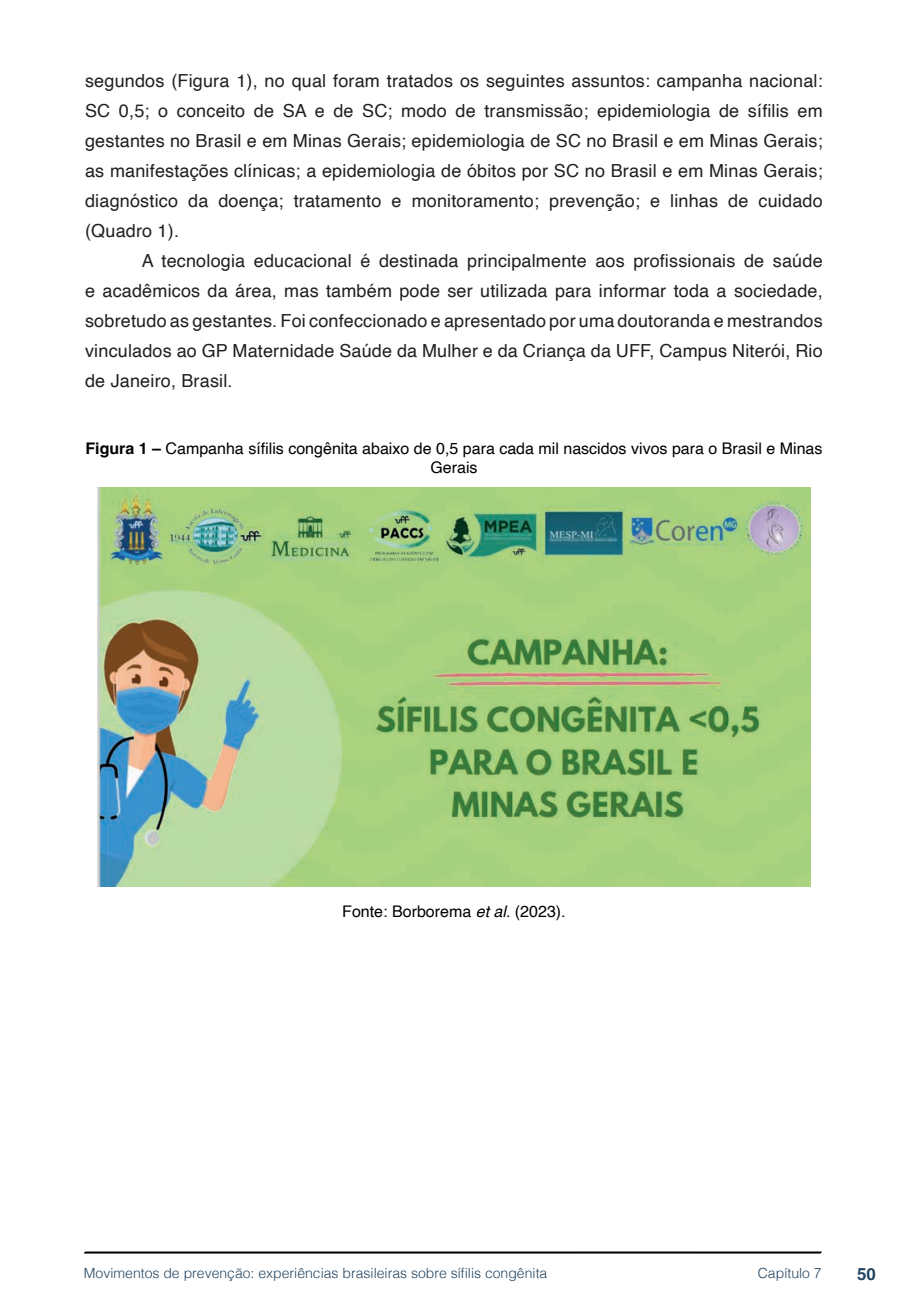
<style>
.page{position:relative;width:908px;height:1304px;background:#fff}
.page>*{position:absolute;margin:0;border:0;box-sizing:border-box;transform-origin:0 0}
.t1{font:18px/30px "Helvetica";letter-spacing:.01em;color:#231f20;text-align:justify}
.t2{font:700 16.8px "Helvetica";color:#23445f}
.t3{font:16px/19.2px "Helvetica";color:#000;text-align:center}
.t4{font:300 14px "Helvetica";color:#23445f}
.s1{font-weight:700}
.s2{font-style:italic}
</style>
<div class="page">
<svg style="left:84px;top:1251px;width:737px;height:3px;background:#515151"></svg>
<img style="left:97px;top:488px;width:713px;height:398px">
<p class="t1" style="left:85px;top:66px;width:738px">segundos (Figura 1), no qual foram tratados os seguintes assuntos: campanha nacional:<br>SC 0,5; o conceito de SA e de SC; modo de transmissão; epidemiologia de sífilis em gestantes no Brasil e em Minas Gerais; epidemiologia de SC no Brasil e em Minas Gerais; as manifestações clínicas; a epidemiologia de óbitos por SC no Brasil e em Minas Gerais; diagnóstico da doença; tratamento e monitoramento; prevenção; e linhas de cuidado (Quadro 1).</p>
<p class="t1" style="left:85px;top:246px;width:738px;text-indent:57px">A tecnologia educacional é destinada principalmente aos profissionais de saúde e acadêmicos da área, mas também pode ser utilizada para informar toda a sociedade, sobretudo as gestantes. Foi confeccionado e apresentado por uma doutoranda e mestrandos vinculados ao GP Maternidade Saúde da Mulher e da Criança da UFF, Campus Niterói, Rio de Janeiro, Brasil.</p>
<p class="t3" style="left:85px;top:439px;width:738px"><span class="s1">Figura 1 –</span> Campanha sífilis congênita abaixo de 0,5 para cada mil nascidos vivos para o Brasil e Minas<br>Gerais</p>
<p class="t3" style="left:342px;top:902px;width:225px">Fonte: Borborema <span class="s2">et al</span>. (2023).</p>
<p class="t4" style="left:84px;top:1261px;width:464px">Movimentos de prevenção: experiências brasileiras sobre sífilis congênita</p>
<p class="t4" style="left:757px;top:1261px;width:65px">Capítulo 7</p>
<p class="t2" style="left:856px;top:1264px;width:20px">50</p>
</div>
